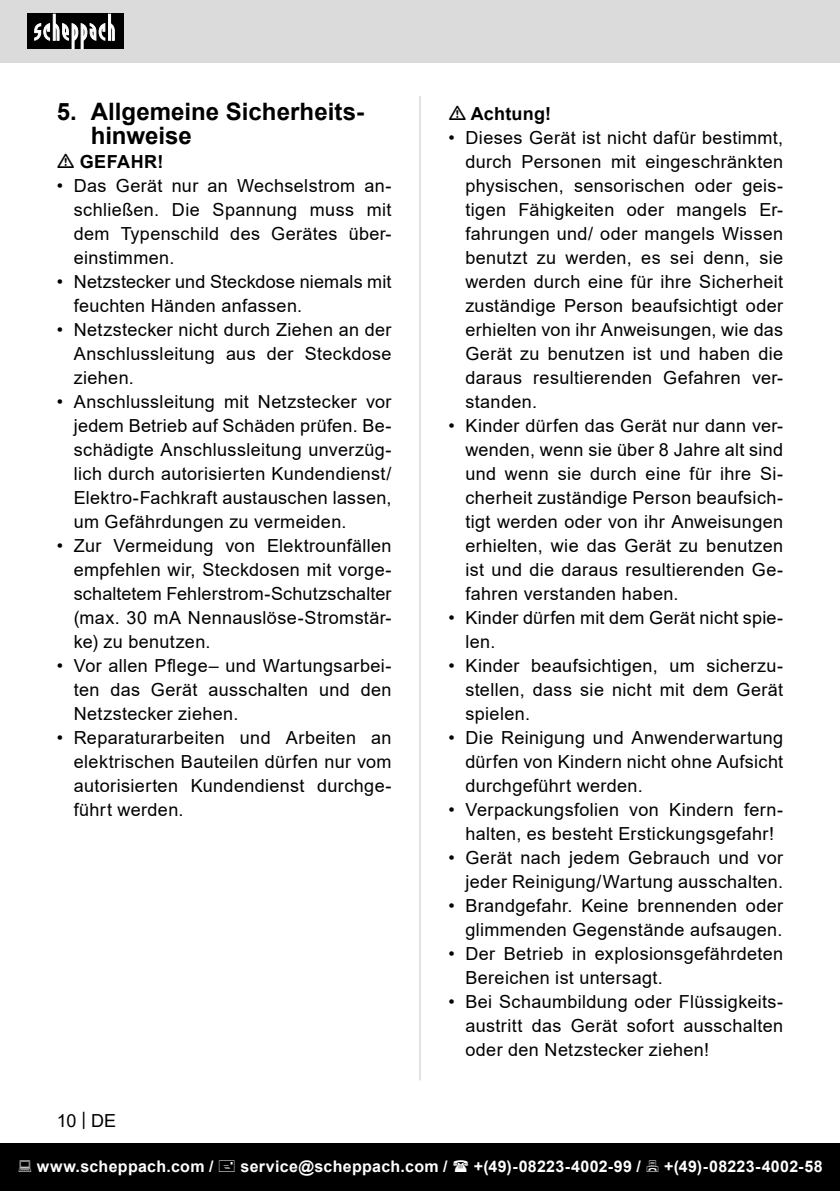
<style>
.page{position:relative;width:840px;height:1191px;background:#fff}
.page>*{position:absolute;margin:0;border:0;box-sizing:border-box;transform-origin:0 0}
.t1{font:700 24px/24px "Arial";color:#000}
.t2{font:18px/24px "Arial";letter-spacing:.02em;color:#000;text-align:justify}
.Basistext_in_Tabelle{font:700 18px "Arial";letter-spacing:.015em;color:#000}
.t3{font:700 16px "Arial";letter-spacing:.02em;color:#fff}
</style>
<div class="page">
<div style="left:0;top:0;width:839px;height:63px;background:#dbdbdb"></div>
<div style="left:0;top:1143px;width:839px;height:48px;background:#000"></div>
<div style="left:27px;top:14px;width:96px;height:35px;background:#000"></div>
<svg style="left:34px;top:14px;width:81px;height:35px"></svg>
<hr style="left:419px;top:96px;width:1px;height:984px;background:#c7c7c7">
<p class="t1" style="left:91px;top:100px;width:274px;text-indent:-34px">5. Allgemeine Sicherheits&shy;hinweise</p>
<p class="Basistext_in_Tabelle" style="left:80px;top:149px;width:85px">GEFAHR!</p>
<p class="t2" style="left:74px;top:174px;width:319px;text-indent:-17px">• Das Gerät nur an Wechselstrom an&shy;schließen. Die Spannung muss mit dem Typenschild des Gerätes über&shy;einstimmen.</p>
<p class="t2" style="left:74px;top:270px;width:319px;text-indent:-17px">• Netzstecker und Steckdose niemals mit feuchten Händen anfassen.</p>
<p class="t2" style="left:74px;top:318px;width:319px;text-indent:-17px">• Netzstecker nicht durch Ziehen an der Anschlussleitung aus der Steckdose ziehen.</p>
<p class="t2" style="left:74px;top:390px;width:319px;text-indent:-17px">• Anschlussleitung mit Netzstecker vor jedem Betrieb auf Schäden prüfen. Be&shy;schädigte Anschlussleitung unverzüg&shy;lich durch autorisierten Kundendienst/ Elektro-Fachkraft austauschen lassen, um Gefährdungen zu vermeiden.</p>
<p class="t2" style="left:74px;top:534px;width:319px;text-indent:-17px">• Zur Vermeidung von Elektrounfällen empfehlen wir, Steckdosen mit vorge&shy;schaltetem Fehlerstrom-Schutzschalter (max. 30 mA Nennauslöse-Stromstär&shy;ke) zu benutzen.</p>
<p class="t2" style="left:74px;top:654px;width:319px;text-indent:-17px">• Vor allen Pflege– und Wartungsarbei&shy;ten das Gerät ausschalten und den Netzstecker ziehen.</p>
<p class="t2" style="left:74px;top:726px;width:319px;text-indent:-17px">• Reparaturarbeiten und Arbeiten an elektrischen Bauteilen dürfen nur vom autorisierten Kundendienst durchge&shy;führt werden.</p>
<p class="t2" style="left:57px;top:1108px;width:61px">10 | DE</p>
<p class="Basistext_in_Tabelle" style="left:470px;top:101px;width:82px">Achtung!</p>
<p class="t2" style="left:465px;top:126px;width:319px;text-indent:-17px">• Dieses Gerät ist nicht dafür bestimmt, durch Personen mit eingeschränkten physischen, sensorischen oder geis&shy;tigen Fähigkeiten oder mangels Er&shy;fahrungen und/ oder mangels Wissen benutzt zu werden, es sei denn, sie werden durch eine für ihre Sicherheit zuständige Person beaufsichtigt oder erhielten von ihr Anweisungen, wie das Gerät zu benutzen ist und haben die daraus resultierenden Gefahren ver&shy;standen.</p>
<p class="t2" style="left:465px;top:414px;width:319px;text-indent:-17px">• Kinder dürfen das Gerät nur dann ver&shy;wenden, wenn sie über 8 Jahre alt sind und wenn sie durch eine für ihre Si&shy;cherheit zuständige Person beaufsich&shy;tigt werden oder von ihr Anweisungen erhielten, wie das Gerät zu benutzen ist und die daraus resultierenden Ge&shy;fahren verstanden haben.</p>
<p class="t2" style="left:465px;top:606px;width:319px;text-indent:-17px">• Kinder dürfen mit dem Gerät nicht spie&shy;len.</p>
<p class="t2" style="left:465px;top:654px;width:319px;text-indent:-17px">• Kinder beaufsichtigen, um sicherzu&shy;stellen, dass sie nicht mit dem Gerät spielen.</p>
<p class="t2" style="left:465px;top:726px;width:319px;text-indent:-17px">• Die Reinigung und Anwenderwartung dürfen von Kindern nicht ohne Aufsicht durchgeführt werden.</p>
<p class="t2" style="left:448px;top:798px;width:336px;text-align:center">• Verpackungsfolien von Kindern fern&shy;halten, es besteht Erstickungsgefahr!</p>
<p class="t2" style="left:448px;top:846px;width:336px;text-align:right">• Gerät nach jedem Gebrauch und vor jeder Reinigung/Wartung ausschalten.</p>
<p class="t2" style="left:448px;top:894px;width:336px;text-align:right">• Brandgefahr. Keine brennenden oder glimmenden Gegenstände aufsaugen.</p>
<p class="t2" style="left:465px;top:942px;width:319px;text-indent:-17px">• Der Betrieb in explosionsgefährdeten<br>Bereichen ist untersagt.</p>
<p class="t2" style="left:465px;top:990px;width:319px;text-indent:-17px">• Bei Schaumbildung oder Flüssigkeits&shy;austritt das Gerät sofort ausschalten oder den Netzstecker ziehen!</p>
<p class="t3" style="left:37px;top:1154px;width:178px">www.scheppach.com /</p>
<p class="t3" style="left:240px;top:1154px;width:208px">service@scheppach.com /</p>
<p class="t3" style="left:473px;top:1154px;width:168px">+(49)-08223-4002-99 /</p>
<p class="t3" style="left:664px;top:1154px;width:160px">+(49)-08223-4002-58</p>
</div>
